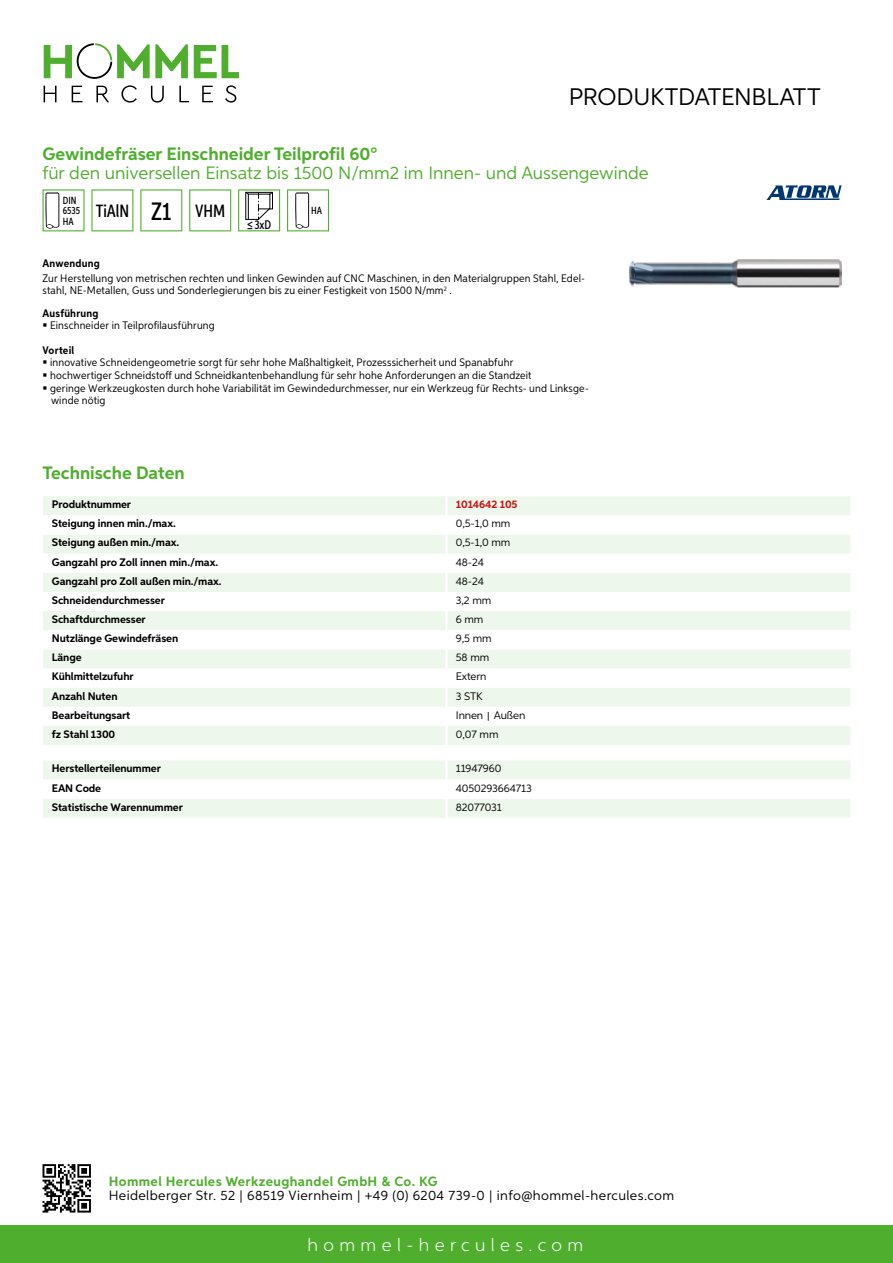
<style>
.page{position:relative;width:893px;height:1263px;background:#fff}
.page>*{position:absolute;margin:0;border:0;box-sizing:border-box;transform-origin:0 0}
.t1{font:24px "Aspira";letter-spacing:-.01em;color:#000}
.t2{font:18px "Aspira";color:#50ae2f}
.t3{font:700 18px "Aspira";color:#50ae2f}
.t4{font:300 18px "Aspira";letter-spacing:.3em;color:#fff}
.t5{font:500 17.85px "Aspira XX Nar";color:#000}
.t6{font:13.5px "Aspira";letter-spacing:.03em;color:#000}
.t7{font:700 13.5px "Aspira";letter-spacing:.03em;color:#50ae2f}
.t8{font:500 12.6px "Aspira XX Nar";color:#000}
.t9{font:10.95px/12.5px "Aspira Nar";letter-spacing:.015em;color:#000}
.t10{font:700 10.95px "Aspira";letter-spacing:-.01em;color:#000}
.t11{font:10.95px "Aspira";letter-spacing:-.01em;color:#000}
.t12{font:700 10.95px "Aspira Nar";letter-spacing:.02em;color:#000}
.t13{font:700 10.95px "Aspira";letter-spacing:-.01em;color:#cd1013}
.t14{font:500 10.35px/10.4px "Aspira XX Nar";color:#000}
.s1{font-size:25.2px}
.s2{font-family:"Wuerth Global";font-size:10.5px}
</style>
<div class="page">
<div style="left:0;top:1226px;width:893px;height:37px;background:#50ae2f"></div>
<svg style="left:43px;top:1164px;width:48px;height:48px"></svg>
<svg style="left:194px;top:45px;width:45px;height:33px"></svg>
<svg style="left:44px;top:43px;width:144px;height:36px"></svg>
<svg style="left:44px;top:86px;width:13px;height:16px"></svg>
<svg style="left:72px;top:86px;width:10px;height:16px"></svg>
<svg style="left:96px;top:86px;width:13px;height:16px"></svg>
<svg style="left:121px;top:85px;width:16px;height:18px"></svg>
<svg style="left:151px;top:86px;width:13px;height:17px"></svg>
<svg style="left:179px;top:86px;width:10px;height:16px"></svg>
<svg style="left:202px;top:86px;width:11px;height:16px"></svg>
<svg style="left:225px;top:85px;width:11px;height:18px"></svg>
<div style="left:43px;top:496px;width:807px;height:249px;background:#eef7eb"></div>
<svg style="left:43px;top:515px;width:807px;height:211px"></svg>
<hr style="left:445px;top:496px;width:3px;height:19px;background:#fff">
<hr style="left:445px;top:515px;width:3px;height:20px;background:#fff">
<hr style="left:445px;top:535px;width:3px;height:19px;background:#fff">
<hr style="left:445px;top:554px;width:3px;height:19px;background:#fff">
<hr style="left:445px;top:573px;width:3px;height:19px;background:#fff">
<hr style="left:445px;top:592px;width:3px;height:19px;background:#fff">
<hr style="left:445px;top:611px;width:3px;height:19px;background:#fff">
<hr style="left:445px;top:630px;width:3px;height:19px;background:#fff">
<hr style="left:445px;top:649px;width:3px;height:19px;background:#fff">
<hr style="left:445px;top:668px;width:3px;height:20px;background:#fff">
<hr style="left:445px;top:688px;width:3px;height:19px;background:#fff">
<hr style="left:445px;top:707px;width:3px;height:19px;background:#fff">
<hr style="left:445px;top:726px;width:3px;height:19px;background:#fff">
<svg style="left:43px;top:760px;width:807px;height:58px"></svg>
<hr style="left:445px;top:799px;width:3px;height:19px;background:#fff">
<svg style="left:43px;top:189px;width:42px;height:42px"></svg>
<svg style="left:91px;top:189px;width:42px;height:42px"></svg>
<svg style="left:140px;top:189px;width:42px;height:42px"></svg>
<svg style="left:189px;top:189px;width:42px;height:42px"></svg>
<svg style="left:238px;top:189px;width:42px;height:42px"></svg>
<svg style="left:287px;top:189px;width:42px;height:42px"></svg>
<img style="left:629px;top:259px;width:213px;height:29px">
<svg style="left:766px;top:185px;width:76px;height:15px"></svg>
<h1 class="t1" style="left:569px;top:82px;width:253px">Produktdatenblatt</h1>
<h2 class="t3" style="left:43px;top:142px;width:336px">Gewindefräser Einschneider Teilprofil 60°</h2>
<h2 class="t2" style="left:43px;top:162px;width:608px">für den universellen Einsatz bis 1500 N/mm2 im Innen- und Aussengewinde</h2>
<p class="t14" style="left:63px;top:195px;width:19px">DIN<br>6535</p>
<h3 class="t5" style="left:63px;top:200px;width:164px"><sub>HA</sub> TiAlN <span class="s1">Z1</span> VHM</h3>
<p class="t8" style="left:247px;top:217px;width:26px">≤3xD</p>
<p class="t14" style="left:311px;top:205px;width:12px">HA</p>
<p class="t12" style="left:43px;top:257px;width:59px">Anwendung</p>
<p class="t9" style="left:43px;top:273px;width:544px;line-height:12px">Zur Herstellung von metrischen rechten und linken Gewinden auf CNC Maschinen, in den Materialgruppen Stahl, Edel&shy;stahl, NE-Metallen, Guss und Sonderlegierungen bis zu einer Festigkeit von 1500 N/mm<sup>2</sup> .</p>
<p class="t12" style="left:43px;top:306px;width:58px">Ausführung</p>
<p class="t9" style="left:50px;top:319px;width:166px">Einschneider in Teilprofilausführung</p>
<p class="t12" style="left:43px;top:343px;width:33px">Vorteil</p>
<p class="t9" style="left:50px;top:356px;width:540px">innovative Schneidengeometrie sorgt für sehr hohe Maßhaltigkeit, Prozesssicherheit und Spanabfuhr<br>hochwertiger Schneidstoff und Schneidkantenbehandlung für sehr hohe Anforderungen an die Standzeit<br>geringe Werkzeugkosten durch hohe Variabilität im Gewindedurchmesser, nur ein Werkzeug für Rechts- und Linksge&shy;winde nötig</p>
<h2 class="t3" style="left:43px;top:462px;width:144px">Technische Daten</h2>
<p class="t10" style="left:52px;top:498px;width:81px">Produktnummer</p>
<p class="t13" style="left:456px;top:498px;width:63px">1014642 105</p>
<p class="t10" style="left:52px;top:517px;width:125px">Steigung innen min./max.</p>
<p class="t11" style="left:456px;top:517px;width:56px">0,5-1,0 mm</p>
<p class="t10" style="left:52px;top:536px;width:129px">Steigung außen min./max.</p>
<p class="t11" style="left:456px;top:536px;width:56px">0,5-1,0 mm</p>
<p class="t10" style="left:52px;top:555px;width:168px">Gangzahl pro Zoll innen min./max.</p>
<p class="t11" style="left:456px;top:555px;width:30px">48-24</p>
<p class="t10" style="left:52px;top:574px;width:171px">Gangzahl pro Zoll außen min./max.</p>
<p class="t11" style="left:456px;top:574px;width:30px">48-24</p>
<p class="t10" style="left:52px;top:593px;width:115px">Schneidendurchmesser</p>
<p class="t11" style="left:456px;top:593px;width:37px">3,2 mm</p>
<p class="t10" style="left:52px;top:612px;width:95px">Schaftdurchmesser</p>
<p class="t11" style="left:456px;top:613px;width:29px">6 mm</p>
<p class="t10" style="left:52px;top:632px;width:128px">Nutzlänge Gewindefräsen</p>
<p class="t11" style="left:456px;top:632px;width:37px">9,5 mm</p>
<p class="t10" style="left:52px;top:651px;width:31px">Länge</p>
<p class="t11" style="left:456px;top:651px;width:35px">58 mm</p>
<p class="t10" style="left:52px;top:670px;width:83px">Kühlmittelzufuhr</p>
<p class="t11" style="left:456px;top:670px;width:32px">Extern</p>
<p class="t10" style="left:52px;top:689px;width:67px">Anzahl Nuten</p>
<p class="t11" style="left:456px;top:689px;width:22px">3 STK</p>
<p class="t10" style="left:52px;top:708px;width:80px">Bearbeitungsart</p>
<p class="t11" style="left:456px;top:708px;width:71px">Innen <span class="s2">|</span> Außen</p>
<p class="t10" style="left:52px;top:727px;width:65px">fz Stahl 1300</p>
<p class="t11" style="left:456px;top:727px;width:44px">0,07 mm</p>
<p class="t10" style="left:52px;top:762px;width:111px">Herstellerteilenummer</p>
<p class="t11" style="left:456px;top:762px;width:47px">11947960</p>
<p class="t10" style="left:52px;top:781px;width:51px">EAN Code</p>
<p class="t11" style="left:456px;top:781px;width:77px">4050293664713</p>
<p class="t10" style="left:52px;top:800px;width:132px">Statistische Warennummer</p>
<p class="t11" style="left:456px;top:800px;width:48px">82077031</p>
<p class="t7" style="left:109px;top:1172px;width:330px">Hommel Hercules Werkzeughandel GmbH &amp; Co. KG</p>
<p class="t6" style="left:109px;top:1187px;width:567px">Heidelberger Str. 52 | 68519 Viernheim | +49 (0) 6204 739-0 | info@hommel-hercules.com</p>
<h2 class="t4" style="left:307px;top:1234px;width:277px">hommel-hercules.com</h2>
</div>
